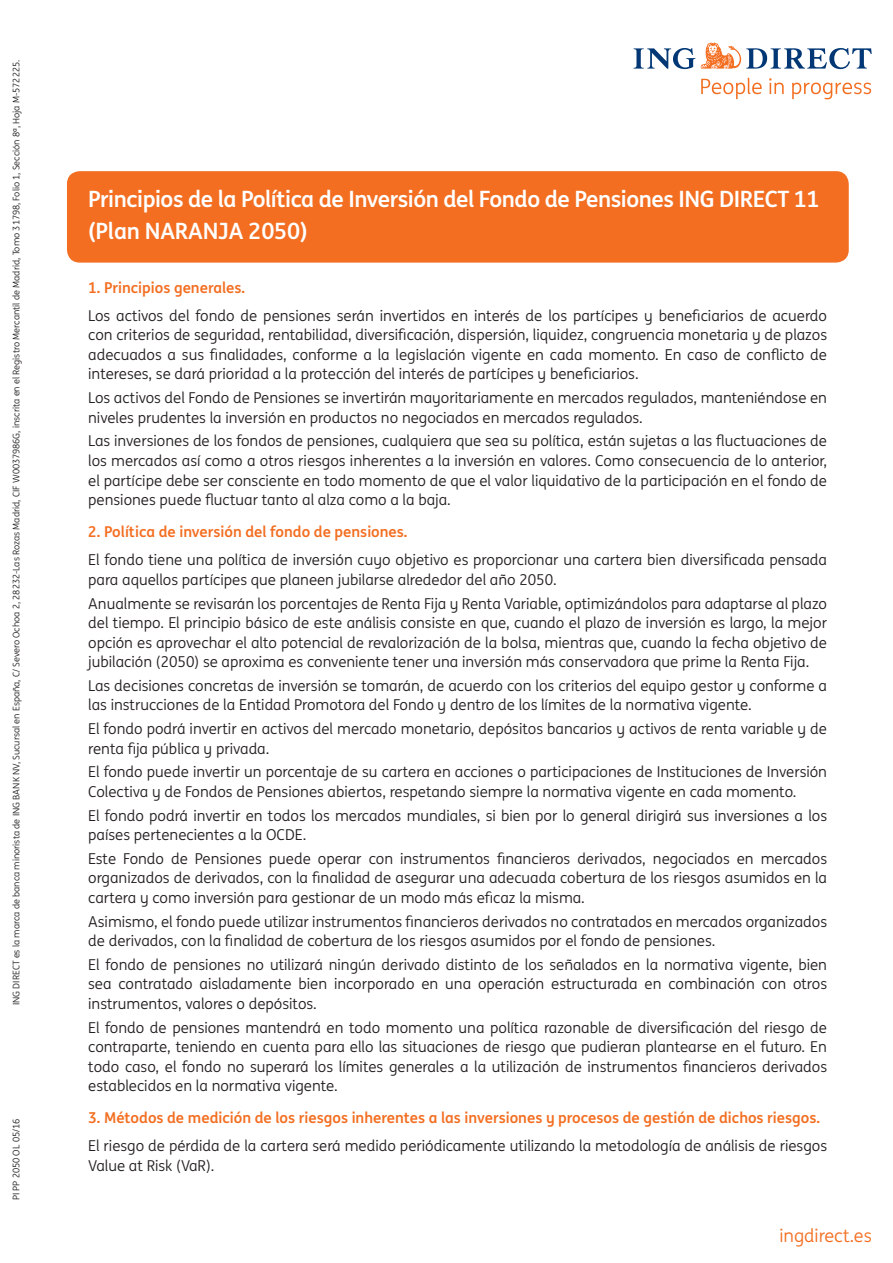
<style>
.page{position:relative;width:893px;height:1263px;background:#fff}
.page>*{position:absolute;margin:0;border:0;box-sizing:border-box;transform-origin:0 0}
.t1{font:700 22.5px/32.5px "ING Me";letter-spacing:-.02em;color:#fff}
.t2{font:18px "ING Me";color:#f36e21}
.t3{font:15px/19.5px "ING Me";color:#231f20}
.t4{font:700 15px "ING Me";color:#f36e21}
.t5{font:9.15px "ING Me";color:#231f20}
</style>
<div class="page">
<svg style="left:701px;top:78px;width:61px;height:21px"></svg>
<svg style="left:769px;top:78px;width:15px;height:16px"></svg>
<svg style="left:792px;top:83px;width:79px;height:16px"></svg>
<svg style="left:634px;top:43px;width:238px;height:26px"></svg>
<div style="left:67px;top:171px;width:782px;height:92px;background:#f36e21;border-radius:13px"></div>
<p class="t5" style="left:10px;top:1005px;width:947px;rotate:-90deg">ING DIRECT es la marca de banca minorista de ING BANK NV, Sucursal en España, C/ Severo Ochoa 2, 28232-Las Rozas Madrid, CIF W0037986G, inscrita en el Registro Mercantil de Madrid, Tomo 31798, Folio 1, Sección 8ª, Hoja M-572225.</p>
<p class="t5" style="left:10px;top:1200px;width:83px;rotate:-90deg">PI PP 2050 OL 05/16</p>
<h1 class="t1" style="left:88px;top:181px;width:733px">Principios de la Política de Inversión del Fondo de Pensiones ING DIRECT 11 (Plan NARANJA 2050)</h1>
<p class="t4" style="left:88px;top:275px;width:158px">1. Principios generales.</p>
<p class="t3" style="left:88px;top:305px;width:740px;text-align:justify">Los activos del fondo de pensiones serán invertidos en interés de los partícipes y beneficiarios de acuerdo con criterios de seguridad, rentabilidad, diversificación, dispersión, liquidez, congruencia monetaria y de plazos adecuados a sus finalidades, conforme a la legislación vigente en cada momento. En caso de conflicto de intereses, se dará prioridad a la protección del interés de partícipes y beneficiarios.</p>
<p class="t3" style="left:88px;top:387px;width:740px">Los activos del Fondo de Pensiones se invertirán mayoritariamente en mercados regulados, manteniéndose en niveles prudentes la inversión en productos no negociados en mercados regulados.</p>
<p class="t3" style="left:88px;top:431px;width:740px;text-align:justify">Las inversiones de los fondos de pensiones, cualquiera que sea su política, están sujetas a las fluctuaciones de los mercados así como a otros riesgos inherentes a la inversión en valores. Como consecuencia de lo anterior, el partícipe debe ser consciente en todo momento de que el valor liquidativo de la participación en el fondo de pensiones puede fluctuar tanto al alza como a la baja.</p>
<p class="t4" style="left:88px;top:520px;width:321px">2. Política de inversión del fondo de pensiones.</p>
<p class="t3" style="left:88px;top:549px;width:740px">El fondo tiene una política de inversión cuyo objetivo es proporcionar una cartera bien diversificada pensada para aquellos partícipes que planeen jubilarse alrededor del año 2050.</p>
<p class="t3" style="left:88px;top:593px;width:740px;text-align:justify">Anualmente se revisarán los porcentajes de Renta Fija y Renta Variable, optimizándolos para adaptarse al plazo del tiempo. El principio básico de este análisis consiste en que, cuando el plazo de inversión es largo, la mejor opción es aprovechar el alto potencial de revalorización de la bolsa, mientras que, cuando la fecha objetivo de jubilación (2050) se aproxima es conveniente tener una inversión más conservadora que prime la Renta Fija.</p>
<p class="t3" style="left:88px;top:675px;width:740px">Las decisiones concretas de inversión se tomarán, de acuerdo con los criterios del equipo gestor y conforme a las instrucciones de la Entidad Promotora del Fondo y dentro de los límites de la normativa vigente.</p>
<p class="t3" style="left:88px;top:718px;width:740px">El fondo podrá invertir en activos del mercado monetario, depósitos bancarios y activos de renta variable y de renta fija pública y privada.</p>
<p class="t3" style="left:88px;top:761px;width:740px">El fondo puede invertir un porcentaje de su cartera en acciones o participaciones de Instituciones de Inversión<br>Colectiva y de Fondos de Pensiones abiertos, respetando siempre la normativa vigente en cada momento.</p>
<p class="t3" style="left:88px;top:805px;width:740px">El fondo podrá invertir en todos los mercados mundiales, si bien por lo general dirigirá sus inversiones a los países pertenecientes a la OCDE.</p>
<p class="t3" style="left:88px;top:848px;width:740px;text-align:justify">Este Fondo de Pensiones puede operar con instrumentos financieros derivados, negociados en mercados organizados de derivados, con la finalidad de asegurar una adecuada cobertura de los riesgos asumidos en la cartera y como inversión para gestionar de un modo más eficaz la misma.</p>
<p class="t3" style="left:88px;top:911px;width:740px">Asimismo, el fondo puede utilizar instrumentos financieros derivados no contratados en mercados organizados de derivados, con la finalidad de cobertura de los riesgos asumidos por el fondo de pensiones.</p>
<p class="t3" style="left:88px;top:954px;width:740px;text-align:justify">El fondo de pensiones no utilizará ningún derivado distinto de los señalados en la normativa vigente, bien sea contratado aisladamente bien incorporado en una operación estructurada en combinación con otros instrumentos, valores o depósitos.</p>
<p class="t3" style="left:88px;top:1017px;width:740px;text-align:justify">El fondo de pensiones mantendrá en todo momento una política razonable de diversificación del riesgo de contraparte, teniendo en cuenta para ello las situaciones de riesgo que pudieran plantearse en el futuro. En todo caso, el fondo no superará los límites generales a la utilización de instrumentos financieros derivados establecidos en la normativa vigente.</p>
<p class="t4" style="left:88px;top:1106px;width:733px">3. Métodos de medición de los riesgos inherentes a las inversiones y procesos de gestión de dichos riesgos.</p>
<p class="t3" style="left:88px;top:1135px;width:740px">El riesgo de pérdida de la cartera será medido periódicamente utilizando la metodología de análisis de riesgos<br>Value at Risk (VaR).</p>
<p class="t2" style="left:779px;top:1222px;width:94px">ingdirect.es</p>
</div>
